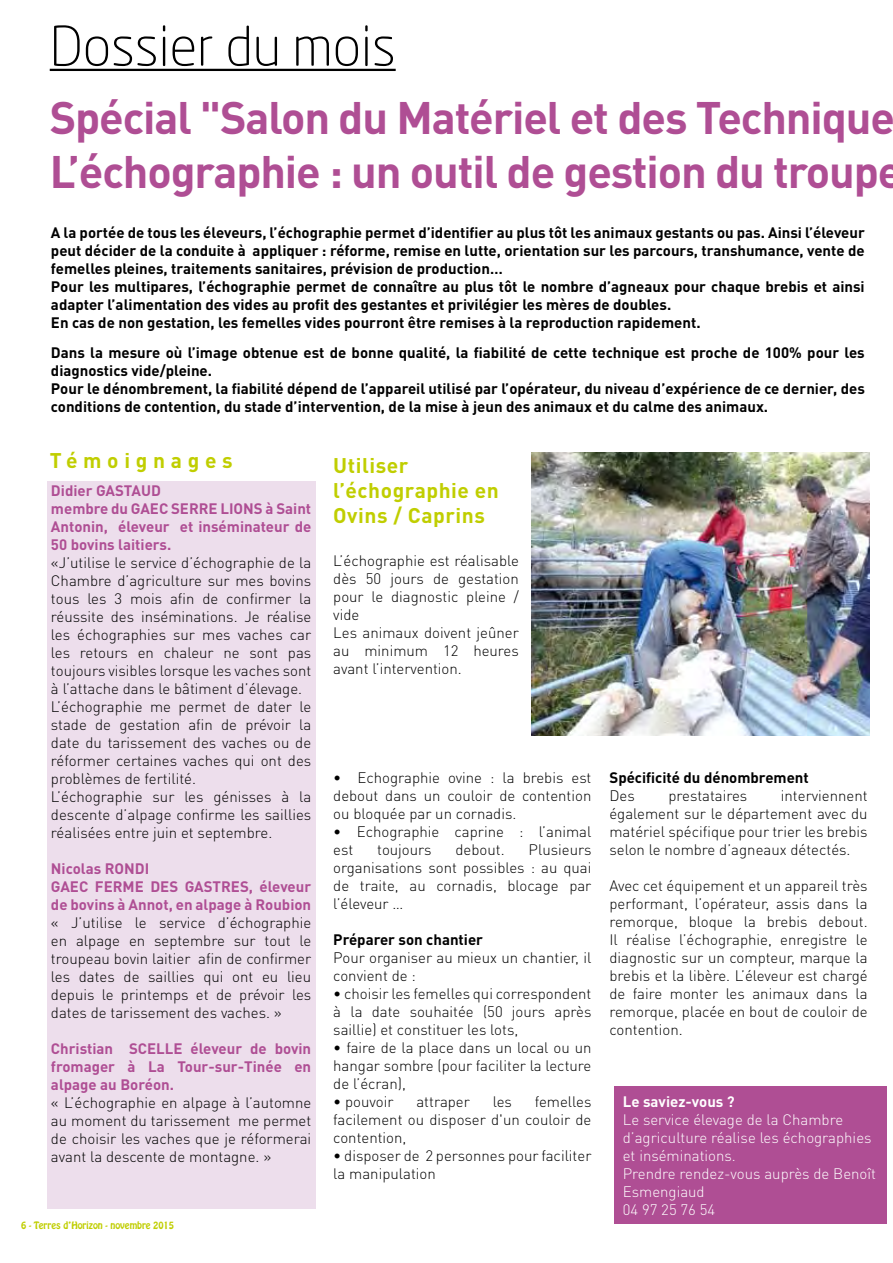
<style>
.page{position:relative;width:893px;height:1263px;background:#fff}
.page>*{position:absolute;margin:0;border:0;box-sizing:border-box;transform-origin:0 0}
.t1{font:300 54px "Neo Sans Pro";color:#000}
.t2{font:700 45px/54px "DIN Pro";letter-spacing:-.025em;color:#af4e94}
.t3{font:700 21px/25.2px "DIN Pro";letter-spacing:.025em;color:#c0ce00}
.t4{font:700 21px "DIN Pro";letter-spacing:.27em;color:#c0ce00}
.t5{font:300 15px/18px "DIN Pro";color:#000;text-align:justify}
.t6{font:700 15px/18px "DIN Pro";color:#000}
.t7{font:700 15px/18px "DIN Pro";color:#af4e94}
.t8{font:300 15px/18px "DIN Pro";color:#fff}
.t9{font:700 15px "DIN Pro";color:#fff}
.t10{font:9px "Hobo Std";color:#c0ce00}
</style>
<div class="page">
<hr style="left:50px;top:69px;width:346px;height:2px;background:#000">
<div style="left:47px;top:481px;width:268px;height:727px;background:#eddeec"></div>
<img style="left:531px;top:452px;width:338px;height:284px">
<div style="left:614px;top:1087px;width:273px;height:137px;background:#af4e94"></div>
<h1 class="t1" style="left:50px;top:14px;width:347px">Dossier du mois</h1>
<h2 class="t2" style="left:50px;top:89px;width:854px">Spécial "Salon du Matériel et des Technique<br>L’échographie : un outil de gestion du troupe</h2>
<p class="t6" style="left:51px;top:223px;width:815px">A la portée de tous les éleveurs, l’échographie permet d’identifier au plus tôt les animaux gestants ou pas. Ainsi l’éleveur peut décider de la conduite à appliquer : réforme, remise en lutte, orientation sur les parcours, transhumance, vente de femelles pleines, traitements sanitaires, prévision de production…<br>Pour les multipares, l’échographie permet de connaître au plus tôt le nombre d’agneaux pour chaque brebis et ainsi adapter l’alimentation des vides au profit des gestantes et privilégier les mères de doubles.<br>En cas de non gestation, les femelles vides pourront être remises à la reproduction rapidement.</p>
<p class="t6" style="left:51px;top:343px;width:815px">Dans la mesure où l’image obtenue est de bonne qualité, la fiabilité de cette technique est proche de 100% pour les diagnostics vide/pleine.<br>Pour le dénombrement, la fiabilité dépend de l’appareil utilisé par l’opérateur, du niveau d’expérience de ce dernier, des conditions de contention, du stade d’intervention, de la mise à jeun des animaux et du calme des animaux.</p>
<h3 class="t4" style="left:50px;top:446px;width:184px">Témoignages</h3>
<h3 class="t3" style="left:333px;top:451px;width:167px">Utiliser l’échographie en<br>Ovins / Caprins</h3>
<p class="t5" style="left:333px;top:551px;width:187px;text-align:left">L’échographie est réalisable dès 50 jours de gestation pour le diagnostic pleine / vide<br>Les animaux doivent jeûner au minimum 12 heures avant l’intervention.</p>
<p class="t7" style="left:51px;top:481px;width:262px">Didier GASTAUD<br>membre du GAEC SERRE LIONS à Saint<br>Antonin, éleveur et inséminateur de<br>50 bovins laitiers.</p>
<p class="t5" style="left:51px;top:553px;width:262px;text-align:left">«J’utilise le service d’échographie de la Chambre d’agriculture sur mes bovins tous les 3 mois afin de confirmer la réussite des inséminations. Je réalise les échographies sur mes vaches car les retours en chaleur ne sont pas toujours visibles lorsque les vaches sont à l’attache dans le bâtiment d’élevage.<br>L’échographie me permet de dater le stade de gestation afin de prévoir la date du tarissement des vaches ou de réformer certaines vaches qui ont des problèmes de fertilité.<br>L’échographie sur les génisses à la descente d’alpage confirme les saillies réalisées entre juin et septembre.</p>
<p class="t7" style="left:51px;top:859px;width:262px">Nicolas RONDI<br>GAEC FERME DES GASTRES, éleveur de bovins à Annot, en alpage à Roubion</p>
<p class="t5" style="left:51px;top:913px;width:262px">« J’utilise le service d’échographie en alpage en septembre sur tout le troupeau bovin laitier afin de confirmer les dates de saillies qui ont eu lieu depuis le printemps et de prévoir les dates de tarissement des vaches. »</p>
<p class="t7" style="left:51px;top:1039px;width:262px;text-align:justify">Christian SCELLE éleveur de bovin fromager à La Tour-sur-Tinée en alpage au Boréon.</p>
<p class="t5" style="left:51px;top:1093px;width:262px">« L’échographie en alpage à l’automne au moment du tarissement me permet de choisir les vaches que je réformerai avant la descente de montagne. »</p>
<p class="t6" style="left:609px;top:768px;width:201px">Spécificité du dénombrement</p>
<p class="t5" style="left:609px;top:786px;width:27px">Des</p>
<p class="t5" style="left:668px;top:786px;width:80px">prestataires</p>
<p class="t5" style="left:333px;top:768px;width:260px">• Echographie ovine : la brebis est debout dans un couloir de contention ou bloquée par un cornadis.</p>
<p class="t5" style="left:333px;top:822px;width:260px">• Echographie caprine : l’animal est</p>
<p class="t5" style="left:609px;top:786px;width:260px;text-indent:171px">interviennent également sur le département avec du matériel spécifique pour trier les brebis selon le nombre d’agneaux détectés.</p>
<p class="t5" style="left:609px;top:876px;width:260px">Avec cet équipement et un appareil très performant, l’opérateur, assis dans la remorque, bloque la brebis debout.<br>Il réalise l’échographie, enregistre le diagnostic sur un compteur, marque la brebis et la libère. L’éleveur est chargé de faire monter les animaux dans la remorque, placée en bout de couloir de contention.</p>
<p class="t5" style="left:333px;top:840px;width:260px;text-indent:195px">Plusieurs organisations sont possibles : au quai de traite, au cornadis, blocage par l’éleveur …</p>
<p class="t6" style="left:333px;top:930px;width:151px">Préparer son chantier</p>
<p class="t5" style="left:333px;top:948px;width:260px">Pour organiser au mieux un chantier, il convient de :</p>
<p class="t5" style="left:333px;top:984px;width:260px">• choisir les femelles qui correspondent à la date souhaitée (50 jours après saillie) et constituer les lots,</p>
<p class="t5" style="left:333px;top:1038px;width:260px">• faire de la place dans un local ou un hangar sombre (pour faciliter la lecture de l’écran),</p>
<p class="t5" style="left:333px;top:1092px;width:62px">• pouvoir</p>
<p class="t5" style="left:416px;top:1092px;width:55px">attraper</p>
<p class="t5" style="left:493px;top:1092px;width:21px">les</p>
<p class="t5" style="left:377px;top:840px;width:56px">toujours</p>
<p class="t5" style="left:455px;top:840px;width:51px">debout.</p>
<p class="t9" style="left:623px;top:1091px;width:113px">Le saviez-vous ?</p>
<p class="t8" style="left:623px;top:1110px;width:255px">Le service élevage de la Chambre d’agriculture réalise les échographies et inséminations.<br>Prendre rendez-vous auprès de Benoît<br>Esmengiaud<br>04 97 25 76 54</p>
<p class="t5" style="left:333px;top:1092px;width:260px;text-indent:201px">femelles facilement ou disposer d'un couloir de contention,</p>
<p class="t5" style="left:333px;top:1146px;width:260px">• disposer de 2 personnes pour faciliter la manipulation</p>
<p class="t10" style="left:21px;top:1219px;width:154px">6 - Terres d’Horizon - novembre 2015</p>
</div>
